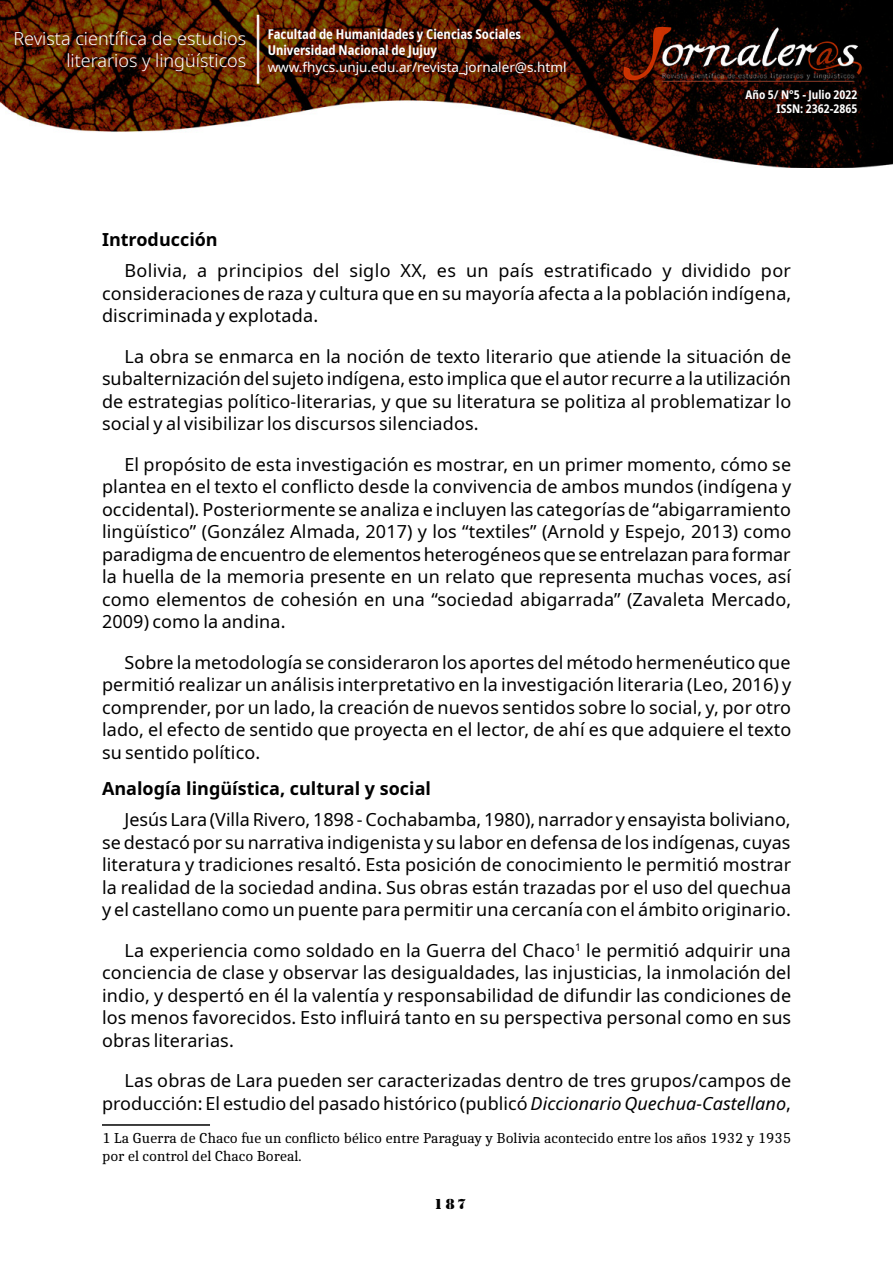
<style>
.page{position:relative;width:893px;height:1263px;background:#fff}
.page>*{position:absolute;margin:0;border:0;box-sizing:border-box;transform-origin:0 0}
.t1{font:18px/22.5px "Noto Sans";letter-spacing:.01em;color:#000;text-align:justify}
.t2{font:300 18px/21.6px "Noto Sans";color:#fff;text-align:right}
.t3{font:700 18px "Noto Sans";color:#000}
.t4{font:15px/18px "Caladea";color:#000}
.t5{font:15px "Stencil";color:#000;scale:1.1 1}
.t6{font:700 condensed 13.5px/16.2px "Noto Sans";color:#fff}
.t7{font:13.5px "Noto Sans";color:#fff}
.t8{font:700 condensed 12px/14.4px "Noto Sans";color:#fff;text-align:right}
.s1{font-style:italic}
</style>
<div class="page">
<img style="left:0;top:0;width:893px;height:167px">
<div style="left:257px;top:15px;width:2px;height:69px;background:#fff;border:1px solid #fff"></div>
<img style="left:621px;top:26px;width:246px;height:55px">
<div style="left:748px;top:92px;width:128px;height:40px;background:#000;opacity:.75"></div>
<hr style="left:102px;top:1124px;width:108px;height:2px;background:#000">
<p class="t2" style="left:14px;top:28px;width:234px">Revista científica de estudios literarios y lingüísticos</p>
<p class="t6" style="left:268px;top:26px;width:255px">Facultad de Humanidades y Ciencias Sociales<br>Universidad Nacional de Jujuy</p>
<p class="t7" style="left:268px;top:57px;width:300px">www.fhycs.unju.edu.ar/revista_jornaler@s.html</p>
<p class="t8" style="left:746px;top:87px;width:113px">Año 5/ N°5 - Julio 2022<br>ISSN: 2362-2865</p>
<p class="t3" style="left:102px;top:226px;width:117px">Introducción</p>
<p class="t1" style="left:102px;top:260px;width:691px;text-indent:22px">Bolivia, a principios del siglo XX, es un país estratificado y dividido por consideraciones de raza y cultura que en su mayoría afecta a la población indígena, discriminada y explotada.</p>
<p class="t1" style="left:102px;top:345px;width:691px;text-indent:22px">La obra se enmarca en la noción de texto literario que atiende la situación de subalternización del sujeto indígena, esto implica que el autor recurre a la utilización de estrategias político-literarias, y que su literatura se politiza al problematizar lo social y al visibilizar los discursos silenciados.</p>
<p class="t1" style="left:102px;top:453px;width:691px;text-indent:22px">El propósito de esta investigación es mostrar, en un primer momento, cómo se plantea en el texto el conflicto desde la convivencia de ambos mundos (indígena y occidental). Posteriormente se analiza e incluyen las categorías de “abigarramiento lingüístico” (González Almada, 2017) y los “textiles” (Arnold y Espejo, 2013) como paradigma de encuentro de elementos heterogéneos que se entrelazan para formar la huella de la memoria presente en un relato que representa muchas voces, así como elementos de cohesión en una “sociedad abigarrada” (Zavaleta Mercado, 2009) como la andina.</p>
<p class="t1" style="left:102px;top:651px;width:691px;text-indent:22px">Sobre la metodología se consideraron los aportes del método hermenéutico que permitió realizar un análisis interpretativo en la investigación literaria (Leo, 2016) y comprender, por un lado, la creación de nuevos sentidos sobre lo social, y, por otro lado, el efecto de sentido que proyecta en el lector, de ahí es que adquiere el texto su sentido político.</p>
<p class="t3" style="left:102px;top:775px;width:331px">Analogía lingüística, cultural y social</p>
<p class="t1" style="left:102px;top:809px;width:691px;text-indent:22px">Jesús Lara (Villa Rivero, 1898 - Cochabamba, 1980), narrador y ensayista boliviano, se destacó por su narrativa indigenista y su labor en defensa de los indígenas, cuyas literatura y tradiciones resaltó. Esta posición de conocimiento le permitió mostrar la realidad de la sociedad andina. Sus obras están trazadas por el uso del quechua y el castellano como un puente para permitir una cercanía con el ámbito originario.</p>
<p class="t1" style="left:102px;top:939px;width:691px;text-indent:22px">La experiencia como soldado en la Guerra del Chaco<sup>1</sup> le permitió adquirir una conciencia de clase y observar las desigualdades, las injusticias, la inmolación del indio, y despertó en él la valentía y responsabilidad de difundir las condiciones de los menos favorecidos. Esto influirá tanto en su perspectiva personal como en sus obras literarias.</p>
<p class="t1" style="left:102px;top:1070px;width:691px;text-align:right">Las obras de Lara pueden ser caracterizadas dentro de tres grupos/campos de producción: El estudio del pasado histórico (publicó <span class="s1">Diccionario Quechua-Castellano</span>,</p>
<p class="t4" style="left:102px;top:1129px;width:690px">1 La Guerra de Chaco fue un conflicto bélico entre Paraguay y Bolivia acontecido entre los años 1932 y 1935 por el control del Chaco Boreal.</p>
<p class="t5" style="left:434px;top:1195px;width:31px">187</p>
</div>
